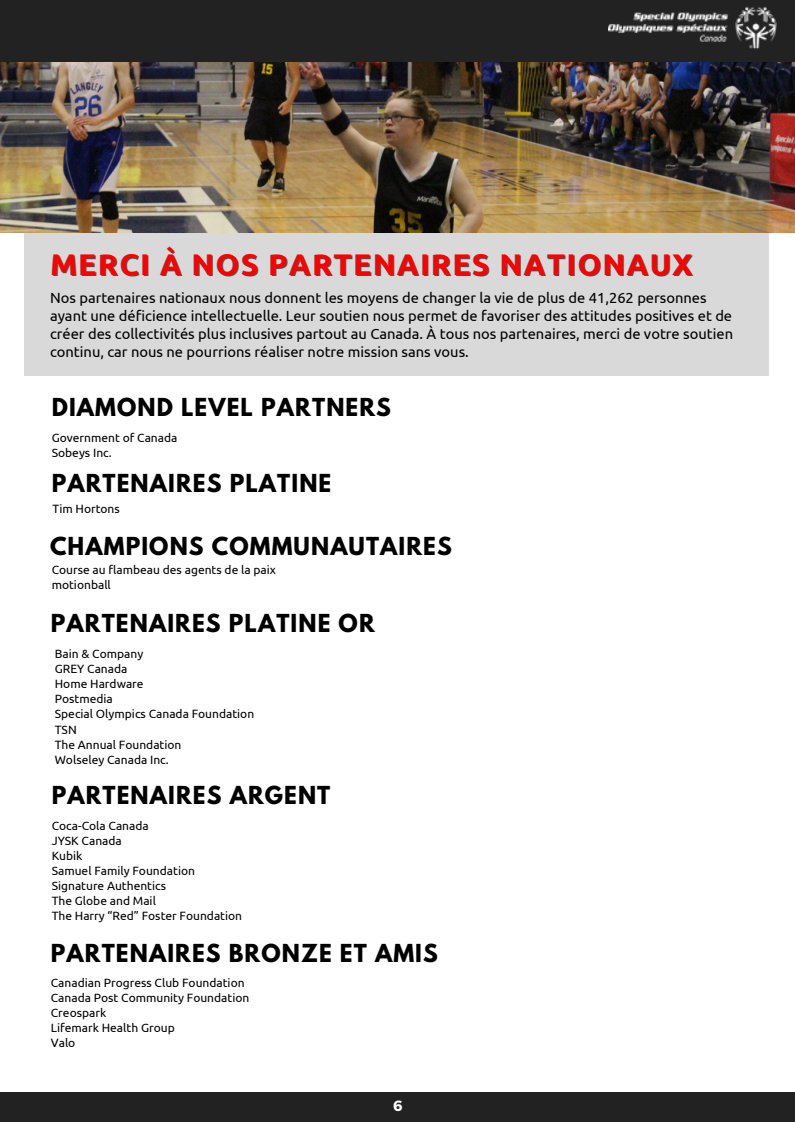
<style>
.page{position:relative;width:795px;height:1122px;background:#fff}
.page>*{position:absolute;margin:0;border:0;box-sizing:border-box;transform-origin:0 0}
.t1{font:700 30px "Ubuntu";letter-spacing:.05em;color:#f00}
.t2{font:700 22px "League Spartan";letter-spacing:.05em;color:#000}
.t3{font:14.8px/18px "Ubuntu";color:#000}
.t4{font:700 14.8px "Montserrat";color:#fff}
.t5{font:12px "Ubuntu";color:#000}
</style>
<div class="page">
<div style="left:25px;top:232px;width:744px;height:144px;background:#d9d9d9"></div>
<div style="left:24px;top:242px;width:745px;height:63px;background:#d9d9d9"></div>
<img style="left:0;top:62px;width:795px;height:170px">
<div style="left:0;top:0;width:795px;height:62px;background:#222"></div>
<img style="left:609px;top:6px;width:168px;height:43px">
<div style="left:0;top:1092px;width:795px;height:30px;background:#222"></div>
<p class="t1" style="left:50px;top:247px;width:644px">MERCI À NOS PARTENAIRES NATIONAUX</p>
<p class="t3" style="left:50px;top:289px;width:685px">Nos partenaires nationaux nous donnent les moyens de changer la vie de plus de 41,262 personnes ayant une déficience intellectuelle. Leur soutien nous permet de favoriser des attitudes positives et de créer des collectivités plus inclusives partout au Canada. À tous nos partenaires, merci de votre soutien continu, car nous ne pourrions réaliser notre mission sans vous.</p>
<p class="t2" style="left:52px;top:396px;width:341px">DIAMOND LEVEL PARTNERS</p>
<p class="t5" style="left:52px;top:431px;width:127px">Government of Canada</p>
<p class="t5" style="left:52px;top:446px;width:62px">Sobeys Inc.</p>
<p class="t2" style="left:52px;top:472px;width:281px">PARTENAIRES PLATINE</p>
<p class="t5" style="left:53px;top:502px;width:69px">Tim Hortons</p>
<p class="t2" style="left:50px;top:535px;width:403px">CHAMPIONS COMMUNAUTAIRES</p>
<p class="t5" style="left:52px;top:563px;width:226px">Course au flambeau des agents de la paix</p>
<p class="t5" style="left:52px;top:578px;width:61px">motionball</p>
<p class="t2" style="left:51px;top:613px;width:325px">PARTENAIRES PLATINE OR</p>
<p class="t5" style="left:55px;top:647px;width:90px">Bain &amp; Company</p>
<p class="t5" style="left:55px;top:662px;width:74px">GREY Canada</p>
<p class="t5" style="left:55px;top:677px;width:90px">Home Hardware</p>
<p class="t5" style="left:55px;top:692px;width:60px">Postmedia</p>
<p class="t5" style="left:55px;top:707px;width:201px">Special Olympics Canada Foundation</p>
<p class="t5" style="left:55px;top:722px;width:23px">TSN</p>
<p class="t5" style="left:55px;top:737px;width:128px">The Annual Foundation</p>
<p class="t5" style="left:55px;top:752px;width:116px">Wolseley Canada Inc.</p>
<p class="t2" style="left:52px;top:784px;width:280px">PARTENAIRES ARGENT</p>
<p class="t5" style="left:52px;top:819px;width:99px">Coca-Cola Canada</p>
<p class="t5" style="left:52px;top:834px;width:72px">JYSK Canada</p>
<p class="t5" style="left:52px;top:849px;width:32px">Kubik</p>
<p class="t5" style="left:52px;top:864px;width:145px">Samuel Family Foundation</p>
<p class="t5" style="left:52px;top:879px;width:116px">Signature Authentics</p>
<p class="t5" style="left:52px;top:894px;width:106px">The Globe and Mail</p>
<p class="t5" style="left:52px;top:909px;width:192px">The Harry “Red” Foster Foundation</p>
<p class="t2" style="left:51px;top:942px;width:389px">PARTENAIRES BRONZE ET AMIS</p>
<p class="t5" style="left:51px;top:976px;width:195px">Canadian Progress Club Foundation</p>
<p class="t5" style="left:51px;top:991px;width:200px">Canada Post Community Foundation</p>
<p class="t5" style="left:51px;top:1006px;width:57px">Creospark</p>
<p class="t5" style="left:51px;top:1021px;width:125px">Lifemark Health Group</p>
<p class="t5" style="left:51px;top:1036px;width:26px">Valo</p>
<p class="t4" style="left:393px;top:1096px;width:11px">6</p>
</div>
